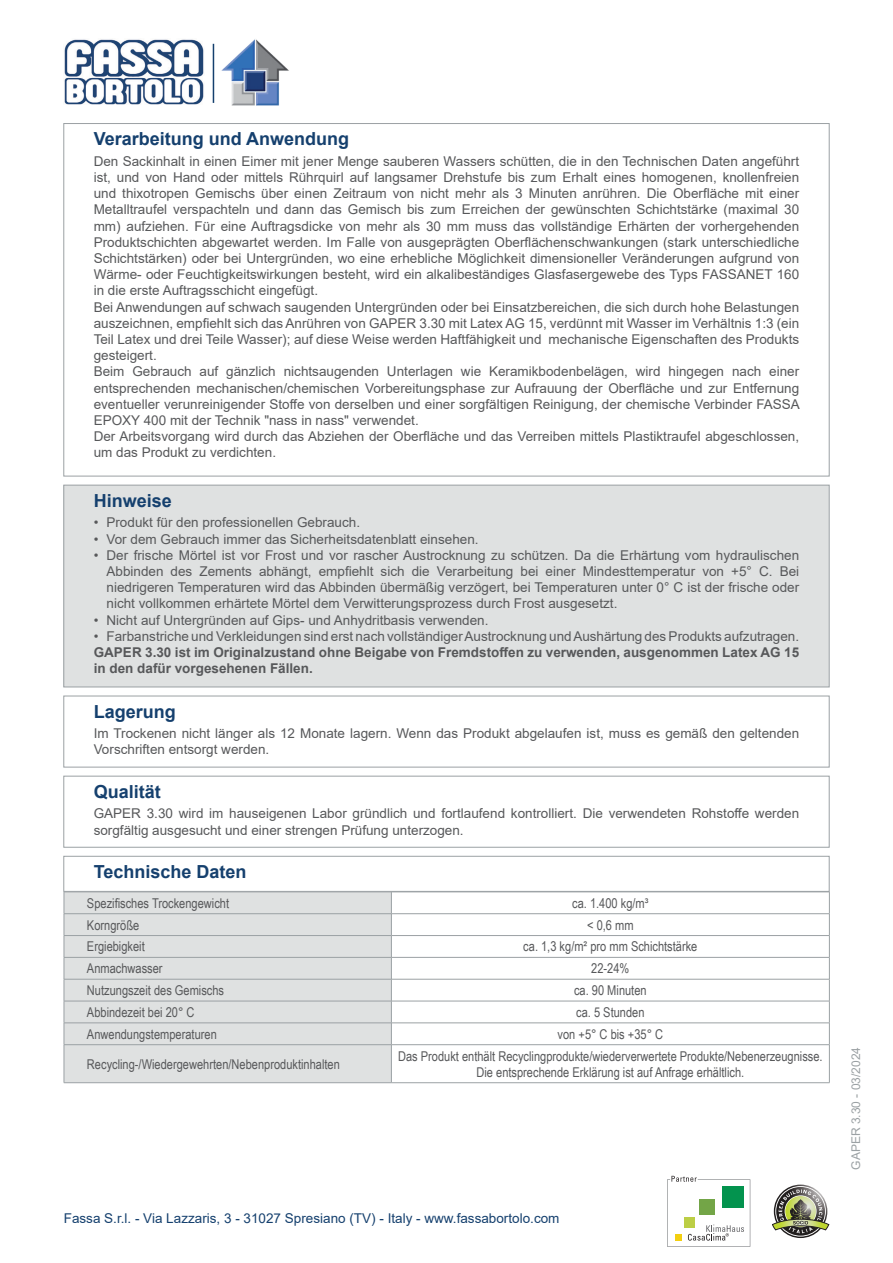
<style>
.page{position:relative;width:893px;height:1263px;background:#fff}
.page>*{position:absolute;margin:0;border:0;box-sizing:border-box;transform-origin:0 0}
.Titolo{font:700 18px "Arial";color:#15406e}
.Lavorazione_e_applic{font:13.5px/16.2px "Arial";color:#57585a;text-align:justify}
.normale_centrato{font:13.5px/16.2px "Arial Narrow";color:#57585a;text-align:center}
.normale_sx{font:13.5px "Arial Narrow";color:#57585a}
.Qualita{font:13.5px/16.2px "Arial";color:#57585a}
.Conservazione{font:13.5px/16.2px "Arial";color:#57585a}
.Note{font:700 13.5px/16.2px "Arial";color:#57585a}
.t1{font:13.5px "Arial";color:#15406e}
.t2{font:12px "Arial";color:#9ba1a4}
</style>
<div class="page">
<div style="left:64px;top:485px;width:765px;height:202px;background:#dfe1e1"></div>
<div style="left:64px;top:485px;width:765px;height:202px;border:1px solid #9ba1a4"></div>
<div style="left:64px;top:696px;width:765px;height:71px;border:1px solid #9ba1a4"></div>
<div style="left:64px;top:776px;width:765px;height:71px;border:1px solid #9ba1a4"></div>
<div style="left:64px;top:856px;width:765px;height:35px;border:1px solid #9ba1a4"></div>
<div style="left:65px;top:893px;width:326px;height:189px;background:#dfe1e1"></div>
<hr style="left:64px;top:892px;width:327px;height:1px;background:#9ba1a4">
<hr style="left:391px;top:892px;width:439px;height:1px;background:#9ba1a4">
<hr style="left:64px;top:913px;width:327px;height:1px;background:#9ba1a4">
<hr style="left:391px;top:913px;width:439px;height:1px;background:#9ba1a4">
<hr style="left:64px;top:935px;width:327px;height:1px;background:#9ba1a4">
<hr style="left:391px;top:935px;width:439px;height:1px;background:#9ba1a4">
<hr style="left:64px;top:957px;width:327px;height:1px;background:#9ba1a4">
<hr style="left:391px;top:957px;width:439px;height:1px;background:#9ba1a4">
<hr style="left:64px;top:979px;width:327px;height:1px;background:#9ba1a4">
<hr style="left:391px;top:979px;width:439px;height:1px;background:#9ba1a4">
<hr style="left:64px;top:1001px;width:327px;height:1px;background:#9ba1a4">
<hr style="left:391px;top:1001px;width:439px;height:1px;background:#9ba1a4">
<hr style="left:64px;top:1022px;width:327px;height:1px;background:#9ba1a4">
<svg style="left:64px;top:892px;width:1px;height:152px"></svg>
<hr style="left:391px;top:1022px;width:439px;height:1px;background:#9ba1a4">
<svg style="left:391px;top:893px;width:1px;height:151px"></svg>
<svg style="left:829px;top:892px;width:1px;height:152px"></svg>
<hr style="left:64px;top:1044px;width:327px;height:1px;background:#9ba1a4">
<hr style="left:64px;top:1045px;width:1px;height:37px;background:#9ba1a4">
<hr style="left:64px;top:1082px;width:327px;height:1px;background:#9ba1a4">
<hr style="left:391px;top:1044px;width:439px;height:1px;background:#9ba1a4">
<hr style="left:391px;top:1045px;width:1px;height:37px;background:#9ba1a4">
<hr style="left:829px;top:1045px;width:1px;height:37px;background:#9ba1a4">
<hr style="left:391px;top:1082px;width:439px;height:1px;background:#9ba1a4">
<svg style="left:667px;top:1176px;width:83px;height:71px"></svg>
<svg style="left:772px;top:1186px;width:57px;height:50px"></svg>
<img style="left:64px;top:39px;width:140px;height:66px">
<hr style="left:213px;top:44px;width:1px;height:59px;background:#15406e">
<img style="left:221px;top:39px;width:68px;height:67px">
<p class="Titolo" style="left:94px;top:126px;width:257px">Verarbeitung und Anwendung</p>
<p class="Lavorazione_e_applic" style="left:94px;top:153px;width:707px">Den Sackinhalt in einen Eimer mit jener Menge sauberen Wassers schütten, die in den Technischen Daten angeführt ist, und von Hand oder mittels Rührquirl auf langsamer Drehstufe bis zum Erhalt eines homogenen, knollenfreien und thixotropen Gemischs über einen Zeitraum von nicht mehr als 3 Minuten anrühren. Die Oberfläche mit einer Metalltraufel verspachteln und dann das Gemisch bis zum Erreichen der gewünschten Schichtstärke (maximal 30 mm) aufziehen. Für eine Auftragsdicke von mehr als 30 mm muss das vollständige Erhärten der vorhergehenden Produktschichten abgewartet werden. Im Falle von ausgeprägten Oberflächenschwankungen (stark unterschiedliche Schichtstärken) oder bei Untergründen, wo eine erhebliche Möglichkeit dimensioneller Veränderungen aufgrund von Wärme- oder Feuchtigkeitswirkungen besteht, wird ein alkalibeständiges Glasfasergewebe des Typs FASSANET 160 in die erste Auftragsschicht eingefügt.</p>
<p class="Lavorazione_e_applic" style="left:94px;top:299px;width:707px">Bei Anwendungen auf schwach saugenden Untergründen oder bei Einsatzbereichen, die sich durch hohe Belastungen auszeichnen, empfiehlt sich das Anrühren von GAPER 3.30 mit Latex AG 15, verdünnt mit Wasser im Verhältnis 1:3 (ein Teil Latex und drei Teile Wasser); auf diese Weise werden Haftfähigkeit und mechanische Eigenschaften des Produkts gesteigert.</p>
<p class="Lavorazione_e_applic" style="left:94px;top:363px;width:708px">Beim Gebrauch auf gänzlich nichtsaugenden Unterlagen wie Keramikbodenbelägen, wird hingegen nach einer entsprechenden mechanischen/chemischen Vorbereitungsphase zur Aufrauung der Oberfläche und zur Entfernung eventueller verunreinigender Stoffe von derselben und einer sorgfältigen Reinigung, der chemische Verbinder FASSA EPOXY 400 mit der Technik "nass in nass" verwendet.</p>
<p class="Lavorazione_e_applic" style="left:94px;top:428px;width:707px">Der Arbeitsvorgang wird durch das Abziehen der Oberfläche und das Verreiben mittels Plastiktraufel abgeschlossen, um das Produkt zu verdichten.</p>
<p class="Titolo" style="left:94px;top:488px;width:80px">Hinweise</p>
<p class="Lavorazione_e_applic" style="left:94px;top:514px;width:268px">• Produkt für den professionellen Gebrauch.</p>
<p class="Lavorazione_e_applic" style="left:94px;top:531px;width:386px">• Vor dem Gebrauch immer das Sicherheitsdatenblatt einsehen.</p>
<p class="Lavorazione_e_applic" style="left:106px;top:547px;width:694px;text-indent:-13px">• Der frische Mörtel ist vor Frost und vor rascher Austrocknung zu schützen. Da die Erhärtung vom hydraulischen Abbinden des Zements abhängt, empfiehlt sich die Verarbeitung bei einer Mindesttemperatur von +5° C. Bei niedrigeren Temperaturen wird das Abbinden übermäßig verzögert, bei Temperaturen unter 0° C ist der frische oder nicht vollkommen erhärtete Mörtel dem Verwitterungsprozess durch Frost ausgesetzt.</p>
<p class="Lavorazione_e_applic" style="left:94px;top:612px;width:396px">• Nicht auf Untergründen auf Gips- und Anhydritbasis verwenden.</p>
<p class="Lavorazione_e_applic" style="left:94px;top:628px;width:707px">• Farbanstriche und Verkleidungen sind erst nach vollständiger Austrocknung und Aushärtung des Produkts aufzutragen.</p>
<p class="Note" style="left:94px;top:644px;width:707px">GAPER 3.30 ist im Originalzustand ohne Beigabe von Fremdstoffen zu verwenden, ausgenommen Latex AG 15 in den dafür vorgesehenen Fällen.</p>
<p class="Titolo" style="left:94px;top:699px;width:84px">Lagerung</p>
<p class="Conservazione" style="left:94px;top:725px;width:707px">Im Trockenen nicht länger als 12 Monate lagern. Wenn das Produkt abgelaufen ist, muss es gemäß den geltenden<br>Vorschriften entsorgt werden.</p>
<p class="Titolo" style="left:94px;top:779px;width:69px">Qualität</p>
<p class="Qualita" style="left:94px;top:805px;width:707px">GAPER 3.30 wird im hauseigenen Labor gründlich und fortlaufend kontrolliert. Die verwendeten Rohstoffe werden sorgfältig ausgesucht und einer strengen Prüfung unterzogen.</p>
<p class="Titolo" style="left:94px;top:859px;width:154px">Technische Daten</p>
<p class="normale_sx" style="left:87px;top:893px;width:144px">Spezifisches Trockengewicht</p>
<p class="normale_centrato" style="left:572px;top:894px;width:78px">ca. 1.400 kg/m³</p>
<p class="normale_sx" style="left:87px;top:915px;width:54px">Korngröße</p>
<p class="normale_centrato" style="left:587px;top:916px;width:48px">&lt; 0,6 mm</p>
<p class="normale_sx" style="left:87px;top:937px;width:59px">Ergiebigkeit</p>
<p class="normale_centrato" style="left:523px;top:938px;width:176px">ca. 1,3 kg/m² pro mm Schichtstärke</p>
<p class="normale_sx" style="left:87px;top:958px;width:77px">Anmachwasser</p>
<p class="normale_centrato" style="left:591px;top:960px;width:40px">22-24%</p>
<p class="normale_sx" style="left:87px;top:980px;width:139px">Nutzungszeit des Gemischs</p>
<p class="normale_centrato" style="left:574px;top:982px;width:74px">ca. 90 Minuten</p>
<p class="normale_sx" style="left:87px;top:1002px;width:109px">Abbindezeit bei 20° C</p>
<p class="normale_centrato" style="left:576px;top:1003px;width:70px">ca. 5 Stunden</p>
<p class="normale_sx" style="left:87px;top:1024px;width:131px">Anwendungstemperaturen</p>
<p class="normale_centrato" style="left:558px;top:1025px;width:107px">von +5° C bis +35° C</p>
<p class="normale_sx" style="left:87px;top:1054px;width:254px">Recycling-/Wiedergewehrten/Nebenproduktinhalten</p>
<p class="normale_centrato" style="left:398px;top:1047px;width:426px">Das Produkt enthält Recyclingprodukte/wiederverwertete Produkte/Nebenerzeugnisse.<br>Die entsprechende Erklärung ist auf Anfrage erhältlich.</p>
<p class="t1" style="left:64px;top:1208px;width:497px">Fassa S.r.l. - Via Lazzaris, 3 - 31027 Spresiano (TV) - Italy - www.fassabortolo.com</p>
<p class="t2" style="left:848px;top:1170px;width:124px;rotate:-90deg">GAPER 3.30 - 03/2024</p>
</div>
